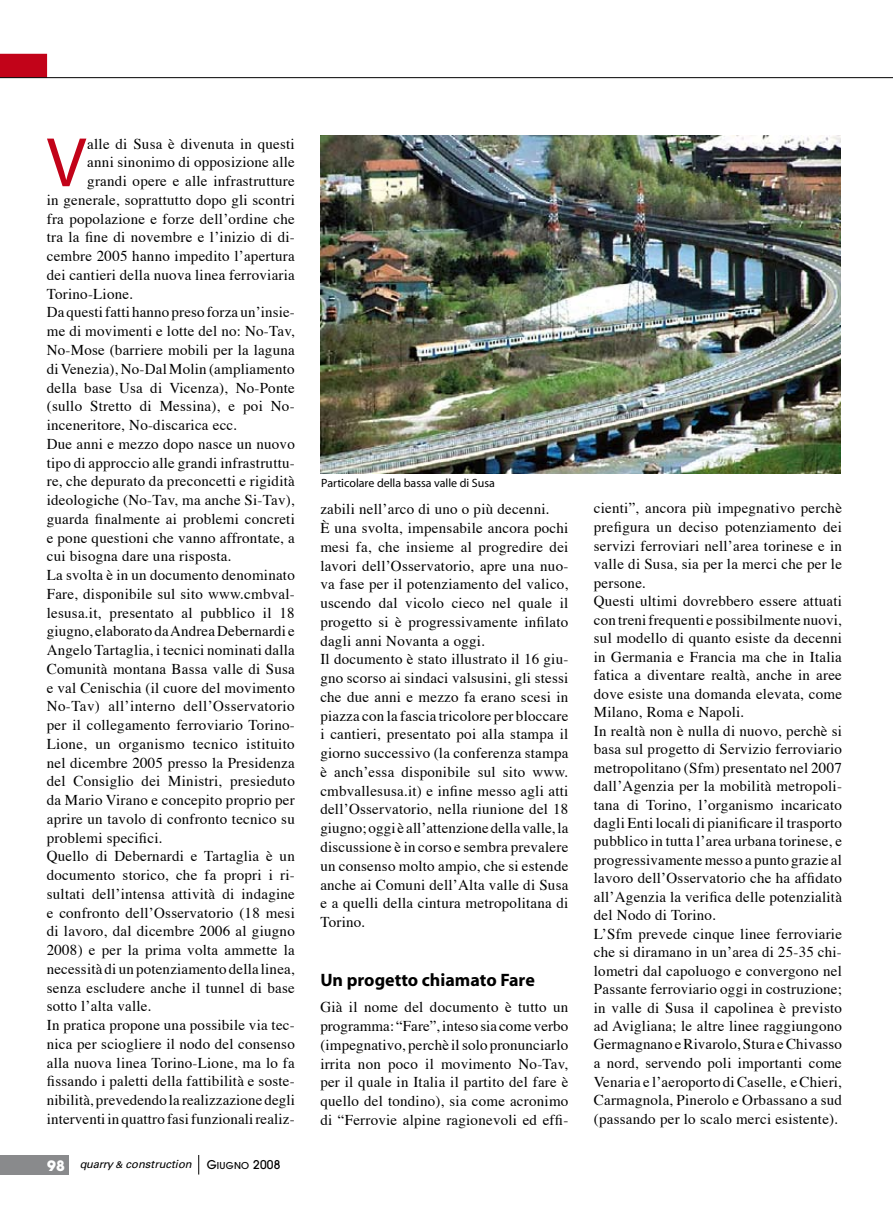
<style>
.page{position:relative;width:893px;height:1212px;background:#fff}
.page>*{position:absolute;margin:0;border:0;box-sizing:border-box;transform-origin:0 0}
.t1{font:70.65px "Myriad";color:#c20319}
.t2{font:700 18px "Myriad";color:#000}
.t3{font:15px/18.5px "Times";letter-spacing:.015em;color:#000}
.t4{font:12px "Myriad";color:#000}
.t5{font:italic 11.25px "Univers";color:#000}
.s1{font-family:"Avant Garde";font-weight:700;font-style:normal;font-size:14.25px;color:#fff}
.s2{font-size:9px}
.s3{font-family:"Avant Garde";font-weight:500;font-style:normal;font-size:12px}
</style>
<div class="page">
<div style="left:0;top:1155px;width:68px;height:20px;background:#898a8c"></div>
<svg style="left:198px;top:1155px;width:1px;height:19px"></svg>
<svg style="left:0;top:54px;width:47px;height:23px"></svg>
<hr style="left:0;top:77px;width:893px;height:1px;background:#000">
<img style="left:320px;top:135px;width:520px;height:338px">
<h1 class="t1" style="left:47px;top:127px;width:41px">V</h1>
<p class="t3" style="left:87px;top:133px;width:209px">alle di Susa è divenuta in questi</p>
<p class="t3" style="left:87px;top:152px;width:209px">anni sinonimo di opposizione alle</p>
<p class="t3" style="left:87px;top:171px;width:209px">grandi opere e alle infrastrutture</p>
<p class="t3" style="left:47px;top:189px;width:250px">in generale, soprattutto dopo gli scontri</p>
<p class="t3" style="left:47px;top:208px;width:250px">fra popolazione e forze dell’ordine che</p>
<p class="t3" style="left:47px;top:227px;width:250px">tra la fine di novembre e l’inizio di di-</p>
<p class="t3" style="left:47px;top:246px;width:250px">cembre 2005 hanno impedito l’apertura</p>
<p class="t3" style="left:47px;top:264px;width:250px">dei cantieri della nuova linea ferroviaria</p>
<p class="t3" style="left:47px;top:283px;width:88px">Torino-Lione.</p>
<p class="t3" style="left:47px;top:302px;width:250px">Da questi fatti hanno preso forza un’insie-</p>
<p class="t3" style="left:47px;top:321px;width:250px">me di movimenti e lotte del no: No-Tav,</p>
<p class="t3" style="left:47px;top:339px;width:250px">No-Mose (barriere mobili per la laguna</p>
<p class="t3" style="left:47px;top:358px;width:249px">di Venezia), No-Dal Molin (ampliamento</p>
<p class="t3" style="left:47px;top:377px;width:250px">della base Usa di Vicenza), No-Ponte</p>
<p class="t3" style="left:47px;top:396px;width:249px">(sullo Stretto di Messina), e poi No-</p>
<p class="t3" style="left:47px;top:414px;width:192px">inceneritore, No-discarica ecc.</p>
<p class="t3" style="left:47px;top:433px;width:250px">Due anni e mezzo dopo nasce un nuovo</p>
<p class="t3" style="left:47px;top:452px;width:250px">tipo di approccio alle grandi infrastruttu-</p>
<p class="t3" style="left:47px;top:471px;width:250px">re, che depurato da preconcetti e rigidità</p>
<p class="t3" style="left:47px;top:489px;width:250px">ideologiche (No-Tav, ma anche Si-Tav),</p>
<p class="t3" style="left:47px;top:508px;width:250px">guarda finalmente ai problemi concreti</p>
<p class="t3" style="left:47px;top:527px;width:250px">e pone questioni che vanno affrontate, a</p>
<p class="t3" style="left:47px;top:546px;width:186px">cui bisogna dare una risposta.</p>
<p class="t3" style="left:47px;top:564px;width:250px">La svolta è in un documento denominato</p>
<p class="t3" style="left:47px;top:583px;width:250px">Fare, disponibile sul sito www.cmbval-</p>
<p class="t3" style="left:47px;top:602px;width:250px">lesusa.it, presentato al pubblico il 18</p>
<p class="t3" style="left:47px;top:621px;width:250px">giugno, elaborato da Andrea Debernardi e</p>
<p class="t3" style="left:47px;top:639px;width:250px">Angelo Tartaglia, i tecnici nominati dalla</p>
<p class="t3" style="left:47px;top:658px;width:250px">Comunità montana Bassa valle di Susa</p>
<p class="t3" style="left:47px;top:677px;width:250px">e val Cenischia (il cuore del movimento</p>
<p class="t3" style="left:47px;top:696px;width:249px">No-Tav) all’interno dell’Osservatorio</p>
<p class="t3" style="left:47px;top:714px;width:250px">per il collegamento ferroviario Torino-</p>
<p class="t3" style="left:47px;top:733px;width:249px">Lione, un organismo tecnico istituito</p>
<p class="t3" style="left:47px;top:752px;width:250px">nel dicembre 2005 presso la Presidenza</p>
<p class="t3" style="left:47px;top:771px;width:250px">del Consiglio dei Ministri, presieduto</p>
<p class="t3" style="left:47px;top:789px;width:250px">da Mario Virano e concepito proprio per</p>
<p class="t3" style="left:47px;top:808px;width:250px">aprire un tavolo di confronto tecnico su</p>
<p class="t3" style="left:47px;top:827px;width:117px">problemi specifici.</p>
<p class="t3" style="left:47px;top:846px;width:250px">Quello di Debernardi e Tartaglia è un</p>
<p class="t3" style="left:47px;top:864px;width:250px">documento storico, che fa propri i ri-</p>
<p class="t3" style="left:47px;top:883px;width:250px">sultati dell’intensa attività di indagine</p>
<p class="t3" style="left:47px;top:902px;width:250px">e confronto dell’Osservatorio (18 mesi</p>
<p class="t3" style="left:47px;top:921px;width:250px">di lavoro, dal dicembre 2006 al giugno</p>
<p class="t3" style="left:47px;top:939px;width:250px">2008) e per la prima volta ammette la</p>
<p class="t3" style="left:47px;top:958px;width:249px">necessità di un potenziamento della linea,</p>
<p class="t3" style="left:47px;top:977px;width:250px">senza escludere anche il tunnel di base</p>
<p class="t3" style="left:47px;top:996px;width:106px">sotto l’alta valle.</p>
<p class="t3" style="left:47px;top:1014px;width:250px">In pratica propone una possibile via tec-</p>
<p class="t3" style="left:47px;top:1033px;width:250px">nica per sciogliere il nodo del consenso</p>
<p class="t3" style="left:47px;top:1052px;width:250px">alla nuova linea Torino-Lione, ma lo fa</p>
<p class="t3" style="left:47px;top:1071px;width:250px">fissando i paletti della fattibilità e soste-</p>
<p class="t3" style="left:47px;top:1089px;width:250px">nibilità, prevedendo la realizzazione degli</p>
<p class="t3" style="left:47px;top:1108px;width:250px">interventi in quattro fasi funzionali realiz-</p>
<p class="t5" style="left:47px;top:1157px;width:235px"><span class="s1">98</span> quarry <span class="s2">&amp;</span> construction <span class="s3">G</span><sub>IUGNO</sub> <span class="s3">2008</span></p>
<p class="t4" style="left:321px;top:477px;width:175px">Particolare della bassa valle di Susa</p>
<p class="t3" style="left:320px;top:499px;width:250px">zabili nell’arco di uno o più decenni.<br>è una svolta, impensabile ancora pochi mesi fa, che insieme al progredire dei lavori dell’Osservatorio, apre una nuo&shy;va fase per il potenziamento del valico, uscendo dal vicolo cieco nel quale il progetto si è progressivamente infilato dagli anni Novanta a oggi.<br>Il documento è stato illustrato il 16 giu&shy;gno scorso ai sindaci valsusini, gli stessi che due anni e mezzo fa erano scesi in piazza con la fascia tricolore per bloccare i cantieri, presentato poi alla stampa il giorno successivo (la conferenza stampa è anch’essa disponibile sul sito www. cmbvallesusa.it) e infine messo agli atti dell’Osservatorio, nella riunione del 18 giugno; oggi è all’attenzione della valle, la discussione è in corso e sembra prevalere un consenso molto ampio, che si estende anche ai Comuni dell’Alta valle di Susa e a quelli della cintura metropolitana di Torino.</p>
<p class="t2" style="left:320px;top:971px;width:216px">Un progetto chiamato Fare</p>
<p class="t3" style="left:320px;top:997px;width:250px;text-align:justify">Già il nome del documento è tutto un programma: “Fare”, inteso sia come verbo (impegnativo, perchè il solo pronunciarlo irrita non poco il movimento No-Tav, per il quale in Italia il partito del fare è quello del tondino), sia come acronimo di “Ferrovie alpine ragionevoli ed effi-</p>
<p class="t3" style="left:594px;top:498px;width:250px">cienti”, ancora più impegnativo perchè prefigura un deciso potenziamento dei servizi ferroviari nell’area torinese e in valle di Susa, sia per la merci che per le persone.<br>Questi ultimi dovrebbero essere attuati con treni frequenti e possibilmente nuovi, sul modello di quanto esiste da decenni in Germania e Francia ma che in Italia fatica a diventare realtà, anche in aree dove esiste una domanda elevata, come Milano, Roma e Napoli.<br>In realtà non è nulla di nuovo, perchè si basa sul progetto di Servizio ferroviario metropolitano (Sfm) presentato nel 2007 dall’Agenzia per la mobilità metropoli&shy;tana di Torino, l’organismo incaricato dagli Enti locali di pianificare il trasporto pubblico in tutta l’area urbana torinese, e progressivamente messo a punto grazie al lavoro dell’Osservatorio che ha affidato all’Agenzia la verifica delle potenzialità del Nodo di Torino.<br>L’Sfm prevede cinque linee ferroviarie che si diramano in un’area di 25-35 chi&shy;lometri dal capoluogo e convergono nel Passante ferroviario oggi in costruzione; in valle di Susa il capolinea è previsto ad Avigliana; le altre linee raggiungono Germagnano e Rivarolo, Stura e Chivasso a nord, servendo poli importanti come Venaria e l’aeroporto di Caselle, e Chieri, Carmagnola, Pinerolo e Orbassano a sud (passando per lo scalo merci esistente).</p>
</div>
